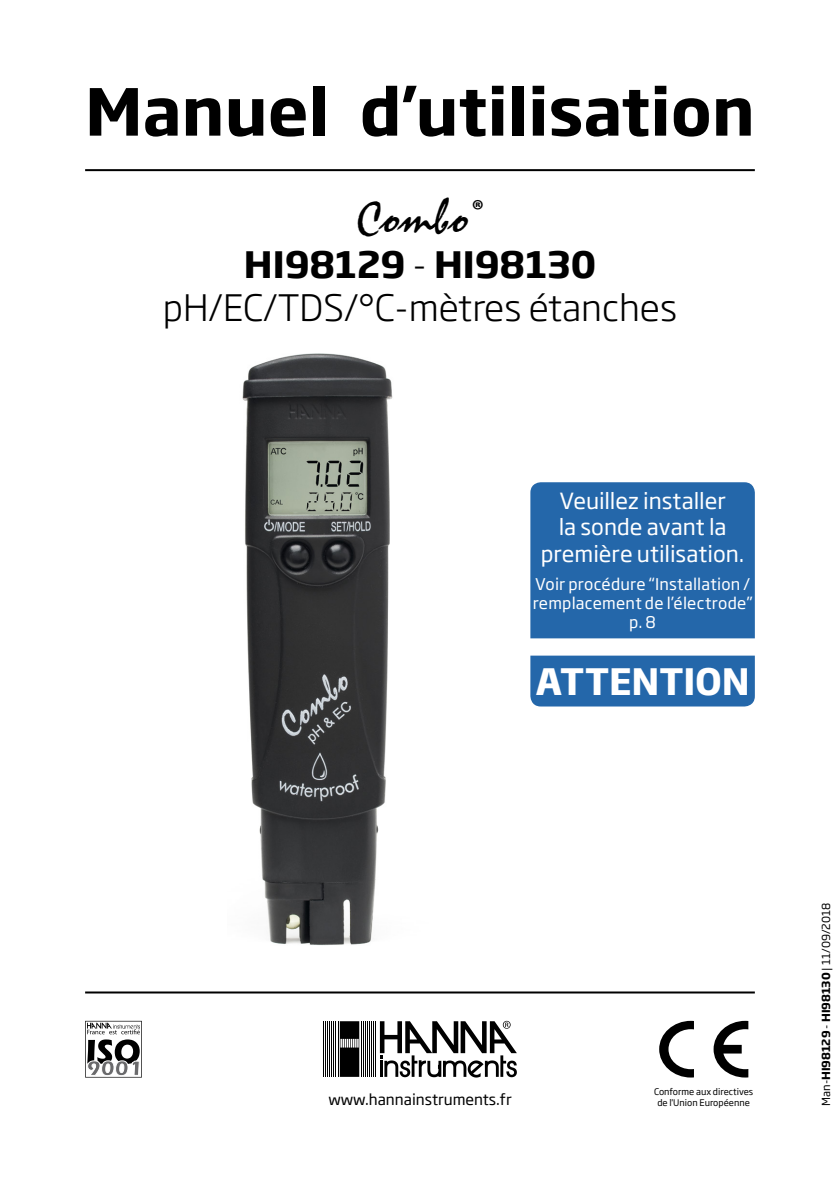
<style>
.page{position:relative;width:840px;height:1191px;background:#fff}
.page>*{position:absolute;margin:0;border:0;box-sizing:border-box;transform-origin:0 0}
.t1{font:700 64px "Soho Gothic Pro";color:#000}
.t2{font:48px "Staccato 222 BT";color:#000}
.Ref___nom_instrument{font:300 36px "Soho Gothic Pro";color:#000}
.Ref___nom_instrument-2{font:700 36px "Soho Gothic Pro";color:#000}
.Avertissements_titre{font:700 36px "Soho Gothic Pro";letter-spacing:-.005em;color:#fff}
.Avertissements_texte{font:22px/26.4px "Soho Gothic Pro";letter-spacing:-.005em;color:#fff;text-align:center}
.Avertissements_texte-2{font:16px/19.2px "Soho Gothic Pro";letter-spacing:.015em;color:#fff;text-align:center}
.t3{font:15px "Soho Gothic Pro";color:#000}
.Mentions_bords_droit{font:11px "Soho Gothic Pro";color:#000}
.t4{font:9px/10.8px "Soho Gothic Pro";color:#000;text-align:center}
.s1{font-weight:300}
.s2{font-weight:700}
</style>
<div class="page">
<hr style="left:85px;top:169px;width:669px;height:2px;background:#000">
<hr style="left:85px;top:991px;width:669px;height:2px;background:#000">
<svg style="left:659px;top:1020px;width:34px;height:57px"></svg>
<svg style="left:713px;top:1020px;width:35px;height:57px"></svg>
<svg style="left:85px;top:1020px;width:57px;height:57px"></svg>
<hr style="left:375px;top:1021px;width:1px;height:55px;background:#000">
<hr style="left:373px;top:1021px;width:1px;height:55px;background:#000">
<hr style="left:371px;top:1021px;width:1px;height:55px;background:#000">
<hr style="left:369px;top:1021px;width:1px;height:55px;background:#000">
<hr style="left:367px;top:1021px;width:1px;height:55px;background:#000">
<hr style="left:365px;top:1021px;width:1px;height:55px;background:#000">
<hr style="left:362px;top:1021px;width:1px;height:55px;background:#000">
<hr style="left:360px;top:1021px;width:1px;height:55px;background:#000">
<hr style="left:337px;top:1021px;width:1px;height:55px;background:#000">
<hr style="left:335px;top:1021px;width:1px;height:55px;background:#000">
<hr style="left:333px;top:1021px;width:1px;height:55px;background:#000">
<hr style="left:331px;top:1021px;width:1px;height:55px;background:#000">
<hr style="left:329px;top:1021px;width:1px;height:55px;background:#000">
<hr style="left:327px;top:1021px;width:1px;height:55px;background:#000">
<hr style="left:325px;top:1021px;width:1px;height:55px;background:#000">
<hr style="left:323px;top:1021px;width:1px;height:55px;background:#000">
<svg style="left:339px;top:1021px;width:20px;height:55px"></svg>
<svg style="left:379px;top:1020px;width:137px;height:57px"></svg>
<img style="left:242px;top:353px;width:151px;height:593px">
<div style="left:530px;top:482px;width:224px;height:156px;background:#2467aa"></div>
<div style="left:530px;top:655px;width:224px;height:51px;background:#2467aa"></div>
<h1 class="t1" style="left:85px;top:61px;width:670px">Manuel d’utilisation</h1>
<p class="t2" style="left:355px;top:190px;width:130px">Combo<sup>®</sup></p>
<p class="Ref___nom_instrument-2" style="left:244px;top:236px;width:353px">HI98129 <span class="s1">-</span> HI98130</p>
<p class="Ref___nom_instrument" style="left:163px;top:280px;width:515px">pH/EC/TDS/°C-mètres étanches</p>
<p class="Avertissements_texte" style="left:540px;top:486px;width:205px">Veuillez installer<br>la sonde avant la première utilisation.</p>
<p class="Avertissements_texte-2" style="left:532px;top:573px;width:221px">Voir procédure “Installation / remplacement de l’électrode” p. 8</p>
<p class="Avertissements_titre" style="left:535px;top:653px;width:216px">ATTENTION</p>
<p class="t3" style="left:328px;top:1087px;width:185px">www.hannainstruments.fr</p>
<p class="t4" style="left:653px;top:1086px;width:100px">Conforme aux directives de l'Union Européenne</p>
<p class="Mentions_bords_droit" style="left:817px;top:1106px;width:204px;rotate:-90deg">Man-<span class="s2">HI98129</span> - <span class="s2">HI98130</span> | 11/09/2018</p>
</div>
